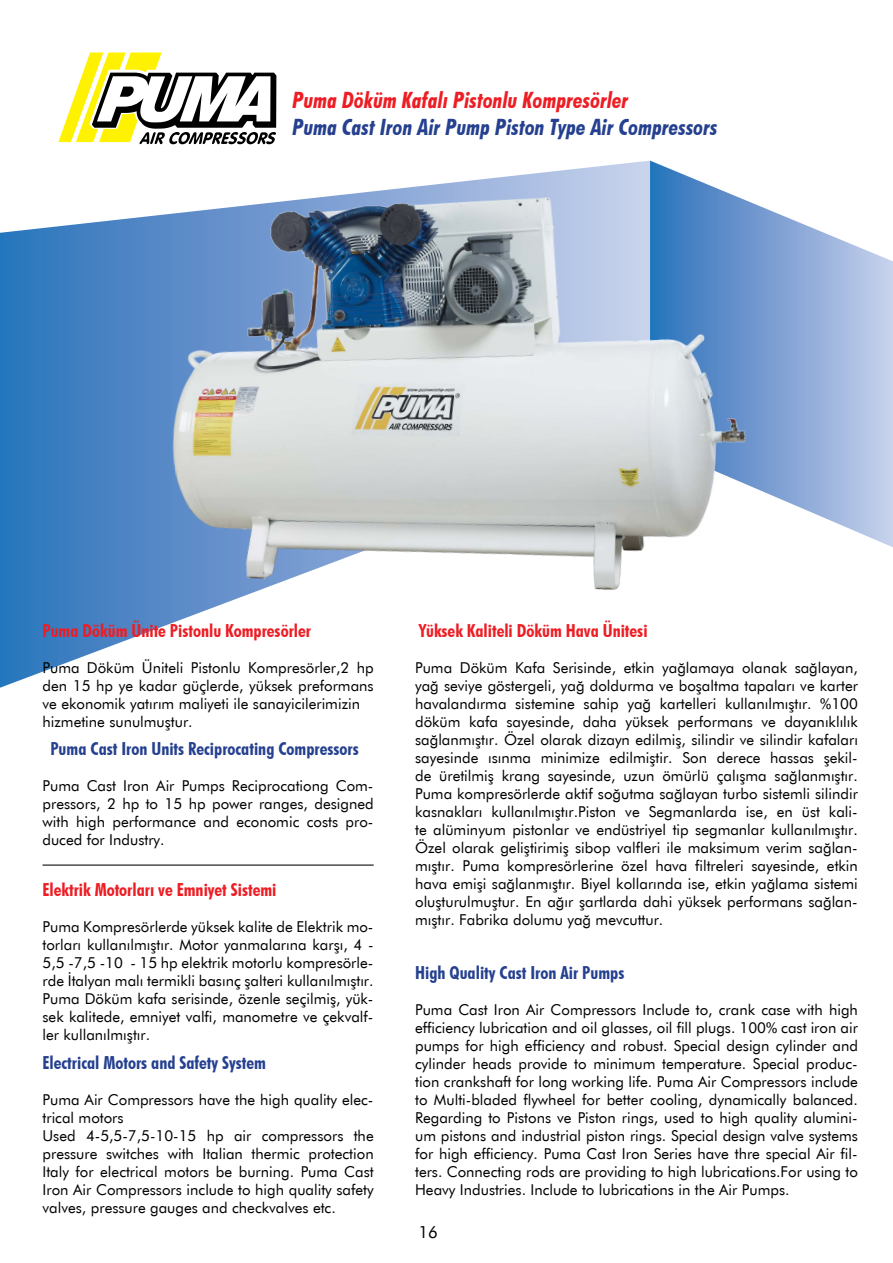
<style>
.page{position:relative;width:893px;height:1263px;background:#fff}
.page>*{position:absolute;margin:0;border:0;box-sizing:border-box;transform-origin:0 0}
.t1{font:italic 700 condensed 22.5px "Futura BT";color:#25408f}
.t2{font:italic 700 condensed 22.5px "Futura BT";color:#ed1d24}
.t3{font:700 condensed 18px "Futura BT";color:#25408f}
.t4{font:700 condensed 18px "Futura BT";color:#ed1d24}
.t5{font:16.5px "Futura BT";color:#000}
.t6{font:15px/18px "Futura BT";color:#000;text-align:justify}
</style>
<div class="page">
<img style="left:0;top:161px;width:650px;height:527px">
<img style="left:650px;top:161px;width:243px;height:386px">
<hr style="left:43px;top:864px;width:331px;height:2px;background:#000">
<svg style="left:58px;top:53px;width:218px;height:91px"></svg>
<img style="left:136px;top:165px;width:631px;height:458px">
<h1 class="t2" style="left:292px;top:86px;width:338px">Puma Döküm Kafalı Pistonlu Kompresörler</h1>
<h1 class="t1" style="left:292px;top:113px;width:427px">Puma Cast Iron Air Pump Piston Type Air Compressors</h1>
<p class="t4" style="left:43px;top:620px;width:270px">Puma Döküm Ünite Pistonlu Kompresörler</p>
<p class="t6" style="left:43px;top:658px;width:333px;text-align:left">Puma Döküm Üniteli Pistonlu Kompresörler,2 hp den 15 hp ye kadar güçlerde, yüksek preformans ve ekonomik yatırım maliyeti ile sanayicilerimizin hizmetine sunulmuştur.</p>
<p class="t3" style="left:50px;top:737px;width:310px">Puma Cast Iron Units Reciprocating Compressors</p>
<p class="t6" style="left:43px;top:776px;width:333px">Puma Cast Iron Air Pumps Reciprocationg Com&shy;pressors, 2 hp to 15 hp power ranges, designed with high performance and economic costs pro&shy;duced for Industry.</p>
<p class="t4" style="left:43px;top:879px;width:235px">Elektrik Motorları ve Emniyet Sistemi</p>
<p class="t6" style="left:43px;top:918px;width:333px">Puma Kompresörlerde yüksek kalite de Elektrik mo&shy;torları kullanılmıştır. Motor yanmalarına karşı, 4 - 5,5 -7,5 -10 - 15 hp elektrik motorlu kompresörle&shy;rde İtalyan malı termikli basınç şalteri kullanılmıştır.<br>Puma Döküm kafa serisinde, özenle seçilmiş, yük&shy;sek kalitede, emniyet valfi, manometre ve çekvalf&shy;ler kullanılmıştır.</p>
<p class="t3" style="left:43px;top:1051px;width:225px">Electrical Motors and Safety System</p>
<p class="t6" style="left:43px;top:1090px;width:333px;text-align:left">Puma Air Compressors have the high quality elec&shy;trical motors<br>Used 4-5,5-7,5-10-15 hp air compressors the pressure switches with Italian thermic protection Italy for electrical motors be burning. Puma Cast Iron Air Compressors include to high quality safety valves, pressure gauges and checkvalves etc.</p>
<p class="t4" style="left:419px;top:620px;width:230px">Yüksek Kaliteli Döküm Hava Ünitesi</p>
<p class="t6" style="left:415px;top:658px;width:444px">Puma Döküm Kafa Serisinde, etkin yağlamaya olanak sağlayan, yağ seviye göstergeli, yağ doldurma ve boşaltma tapaları ve karter havalandırma sistemine sahip yağ kartelleri kullanılmıştır. %100 döküm kafa sayesinde, daha yüksek performans ve dayanıklılık sağlanmıştır. Özel olarak dizayn edilmiş, silindir ve silindir kafaları sayesinde ısınma minimize edilmiştir. Son derece hassas şekil&shy;de üretilmiş krang sayesinde, uzun ömürlü çalışma sağlanmıştır.<br>Puma kompresörlerde aktif soğutma sağlayan turbo sistemli silindir kasnakları kullanılmıştır.Piston ve Segmanlarda ise, en üst kali&shy;te alüminyum pistonlar ve endüstriyel tip segmanlar kullanılmıştır.<br>Özel olarak geliştirimiş sibop valfleri ile maksimum verim sağlan&shy;mıştır. Puma kompresörlerine özel hava filtreleri sayesinde, etkin hava emişi sağlanmıştır. Biyel kollarında ise, etkin yağlama sistemi oluşturulmuştur. En ağır şartlarda dahi yüksek performans sağlan&shy;mıştır. Fabrika dolumu yağ mevcuttur.</p>
<p class="t3" style="left:415px;top:961px;width:211px">High Quality Cast Iron Air Pumps</p>
<p class="t6" style="left:415px;top:1000px;width:444px">Puma Cast Iron Air Compressors Include to, crank case with high efficiency lubrication and oil glasses, oil fill plugs. 100% cast iron air pumps for high efficiency and robust. Special design cylinder and cylinder heads provide to minimum temperature. Special produc&shy;tion crankshaft for long working life. Puma Air Compressors include to Multi-bladed flywheel for better cooling, dynamically balanced.<br>Regarding to Pistons ve Piston rings, used to high quality alumini&shy;um pistons and industrial piston rings. Special design valve systems for high efficiency. Puma Cast Iron Series have thre special Air fil&shy;ters. Connecting rods are providing to high lubrications.For using to Heavy Industries. Include to lubrications in the Air Pumps.</p>
<p class="t5" style="left:419px;top:1222px;width:21px">16</p>
</div>
